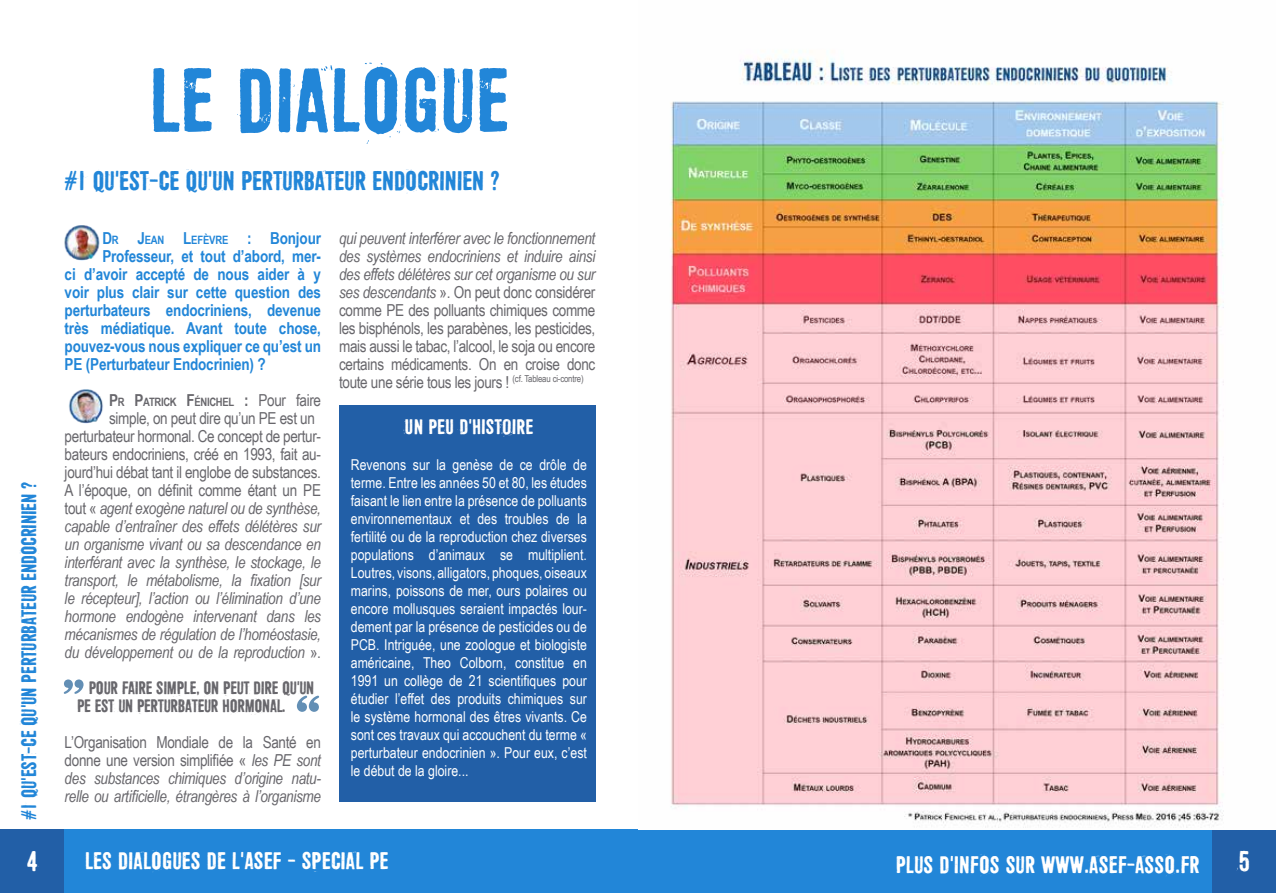
<style>
.page{position:relative;width:1276px;height:893px;background:#fff}
.page>*{position:absolute;margin:0;border:0;box-sizing:border-box;transform-origin:0 0}
.t1{font:90px "Shoemaker";color:#2286d8}
.t2{font:28.5px "Shoemaker";color:#fff}
.t3{font:27px "Shoemaker";letter-spacing:-.01em;color:#2286d8}
.t4{font:24px "Shoemaker";color:#fff}
.t5{font:21px "Shoemaker";letter-spacing:-.01em;color:#2286d8}
.t6{font:21px "Shoemaker";color:#fff}
.t7{font:18px/18px "Shoemaker";letter-spacing:-.02em;color:#68676c}
.t8{font:italic 16.5px/18px "Arial Narrow";letter-spacing:-.02em;color:#68676c}
.t9{font:16.5px/18px "Arial Narrow";letter-spacing:-.02em;color:#68676c;text-align:justify}
.t10{font:700 16.5px/18px "Arial Narrow";letter-spacing:-.01em;color:#2286d8;text-align:justify}
.t11{font:15px/18px "Arial Narrow";color:#fff;text-align:justify}
.t12{font:700 11.55px "Arial Narrow";letter-spacing:-.03em;color:#68676c}
.t13{font:700 11.55px "Arial Narrow";letter-spacing:-.015em;color:#2286d8}
.s1{font-size:16.5px}
.s2{font-weight:400;font-size:16.5px}
.s3{font-style:normal}
.s4{font-style:italic}
</style>
<div class="page">
<div style="left:64px;top:829px;width:574px;height:64px;background:#2286d8"></div>
<div style="left:638px;top:829px;width:574px;height:64px;background:#2286d8"></div>
<div style="left:0;top:829px;width:64px;height:64px;background:#225fa7"></div>
<div style="left:1212px;top:829px;width:64px;height:64px;background:#225fa7"></div>
<div style="left:339px;top:406px;width:256px;height:396px;background:#225fa7"></div>
<img style="left:64px;top:226px;width:36px;height:35px">
<img style="left:69px;top:389px;width:34px;height:35px">
<img style="left:670px;top:57px;width:554px;height:771px">
<svg style="left:64px;top:679px;width:20px;height:15px"></svg>
<svg style="left:297px;top:696px;width:22px;height:16px"></svg>
<h1 class="t1" style="left:150px;top:49px;width:361px">LE DIALOGUE</h1>
<p class="t5" style="left:17px;top:820px;width:340px;rotate:-90deg">#1 QU'EST-CE QU'UN PERTURBATEUR ENDOCRINIEN ?</p>
<h3 class="t3" style="left:65px;top:165px;width:436px">#1 QU'EST-CE QU'UN PERTURBATEUR ENDOCRINIEN ?</h3>
<p class="t13" style="left:102px;top:231px;width:220px"><span class="s1">D</span>R <span class="s1">J</span>EAN <span class="s1">L</span>EFÈVRE <span class="s1">:</span> <span class="s1">Bonjour</span></p>
<p class="t10" style="left:65px;top:246px;width:258px;text-indent:38px">Professeur, et tout d’abord, mer&shy;ci d’avoir accepté de nous aider à y voir plus clair sur cette question des perturbateurs endocriniens, devenue très médiatique. Avant toute chose, pouvez-vous nous expliquer ce qu’est un PE (Perturbateur Endocrinien) ?</p>
<p class="t12" style="left:109px;top:393px;width:213px"><span class="s1">P</span>R <span class="s1">P</span>ATRICK <span class="s1">F</span>ÉNICHEL <span class="s1">:</span> <span class="s2">Pour faire</span></p>
<p class="t8" style="left:65px;top:409px;width:258px;text-indent:44px"><span class="s3">simple, on peut dire qu’un PE est un perturbateur hormonal. Ce concept de pertur&shy;bateurs endocriniens, créé en 1993, fait au&shy;jourd’hui débat tant il englobe de substances.<br>A l’époque, on définit comme étant un PE tout «</span> agent exogène naturel ou de synthèse, capable d’entraîner des effets délétères sur un organisme vivant ou sa descendance en interférant avec la synthèse, le stockage, le transport, le métabolisme, la fixation [sur le récepteur], l’action ou l’élimination d’une hormone endogène intervenant dans les mécanismes de régulation de l’homéostasie, du développement ou de la reproduction <span class="s3">».</span></p>
<p class="t7" style="left:77px;top:678px;width:239px;text-indent:12px">«POUR FAIRE SIMPLE, ON PEUT DIRE QU'UN<br>PE EST UN PERTURBATEUR HORMONAL».»</p>
<p class="t8" style="left:65px;top:733px;width:258px;text-align:justify"><span class="s3">L’Organisation Mondiale de la Santé en donne une version simplifiée «</span> les PE sont des substances chimiques d’origine natu&shy;relle ou artificielle, étrangères à l’organisme</p>
<p class="t9" style="left:339px;top:228px;width:258px"><span class="s4">qui peuvent interférer avec le fonctionnement des systèmes endocriniens et induire ainsi des effets délétères sur cet organisme ou sur ses descendants</span> ». On peut donc considérer comme PE des polluants chimiques comme les bisphénols, les parabènes, les pesticides, mais aussi le tabac, l’alcool, le soja ou encore certains médicaments. On en croise donc toute une série tous les jours ! <sup>(cf.</sup> <sup>Tableau</sup> <sup>ci-contre)</sup></p>
<p class="t6" style="left:404px;top:415px;width:121px">UN PEU D'HISTOIRE</p>
<p class="t11" style="left:351px;top:455px;width:237px">Revenons sur la genèse de ce drôle de terme. Entre les années 50 et 80, les études faisant le lien entre la présence de polluants environnementaux et des troubles de la fertilité ou de la reproduction chez diverses populations d’animaux se multiplient.<br>Loutres, visons, alligators, phoques, oiseaux marins, poissons de mer, ours polaires ou encore mollusques seraient impactés lour&shy;dement par la présence de pesticides ou de PCB. Intriguée, une zoologue et biologiste américaine, Theo Colborn, constitue en 1991 un collège de 21 scientifiques pour étudier l’effet des produits chimiques sur le système hormonal des êtres vivants. Ce sont ces travaux qui accouchent du terme « perturbateur endocrinien ». Pour eux, c’est le début de la gloire...</p>
<h2 class="t2" style="left:26px;top:845px;width:13px">4</h2>
<h3 class="t4" style="left:85px;top:847px;width:305px">LES DIALOGUES DE L'ASEF - SPECIAL PE</h3>
<h3 class="t4" style="left:896px;top:851px;width:305px">PLUS D'INFOS SUR WWW.ASEF-ASSO.FR</h3>
<h2 class="t2" style="left:1238px;top:845px;width:13px">5</h2>
</div>
